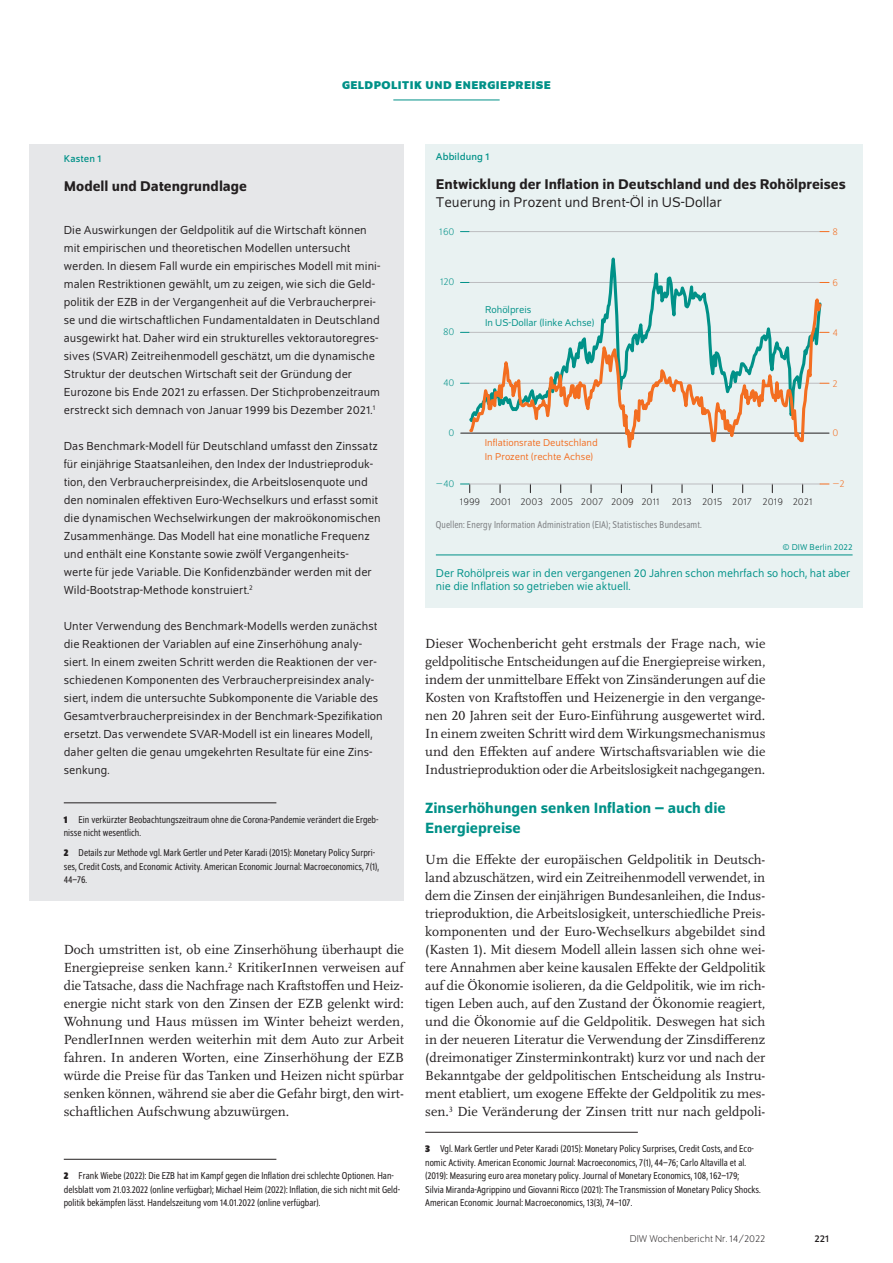
<style>
.page{position:relative;width:893px;height:1263px;background:#fff}
.page>*{position:absolute;margin:0;border:0;box-sizing:border-box;transform-origin:0 0}
.t1{font:500 15.75px/19.5px "Schumpeter";color:#009188}
.t2{font:500 15px "Schumpeter";color:#231f20}
.t3{font:15px "Schumpeter Blond";color:#231f20}
.t4{font:13.8px/18px "Scala Pro";color:#231f20;text-align:justify}
.t5{font:12.3px/18px "Schumpeter Blond";letter-spacing:.005em;color:#231f20}
.t6{font:12px/13.5px "Schumpeter Blond";color:#009188}
.t7{font:700 12px "Schumpeter";color:#009188}
.t8{font:semi-condensed 10.5px/13.5px "Schumpeter Blond";color:#231f20}
.t9{font:300 10.5px "Schumpeter";color:#231f20}
.t10{font:semi-condensed 10.5px "Schumpeter Blond";letter-spacing:.01em;color:#808285}
.t11{font:10.5px/13.5px "Schumpeter Blond";color:#f36e21}
.t12{font:10.5px/13.5px "Schumpeter Blond";color:#009188}
.t13{font:10.5px "Schumpeter";letter-spacing:.01em;color:#009188}
.t14{font:300 10.5px "Schumpeter";color:#009188}
.t15{font:300 10.5px "Schumpeter";color:#f36e21}
.t16{font:10.5px "Schumpeter";color:#231f20}
.t17{font:9px "Schumpeter Blond";letter-spacing:.01em;color:#009188}
.s1{font-family:"Schumpeter";font-weight:700}
</style>
<div class="page">
<hr style="left:393px;top:100px;width:107px;height:1px;background:#009188">
<hr style="left:64px;top:1159px;width:212px;height:1px;background:#231f20">
<hr style="left:425px;top:1132px;width:213px;height:1px;background:#231f20">
<div style="left:425px;top:144px;width:438px;height:463px;background:#e9f2f2"></div>
<hr style="left:469px;top:484px;width:351px;height:1px;background:#bcbdc0">
<svg style="left:460px;top:484px;width:10px;height:9px"></svg>
<hr style="left:461px;top:433px;width:368px;height:1px;background:#231f20">
<svg style="left:466px;top:231px;width:357px;height:153px"></svg>
<svg style="left:468px;top:287px;width:356px;height:161px"></svg>
<hr style="left:436px;top:554px;width:417px;height:1px;background:#009188">
<div style="left:30px;top:144px;width:374px;height:756px;background:#e6e7e9"></div>
<hr style="left:64px;top:802px;width:212px;height:1px;background:#231f20">
<p class="t7" style="left:342px;top:79px;width:17px">GELDPOLITIK</p>
<p class="t7" style="left:425px;top:79px;width:10px">UND</p>
<p class="t7" style="left:455px;top:79px;width:16px">ENERGIEPREISE</p>
<p class="t13" style="left:64px;top:153px;width:39px">Kasten 1</p>
<p class="t2" style="left:64px;top:178px;width:185px">Modell und Datengrundlage</p>
<p class="t5" style="left:64px;top:221px;width:318px">Die Auswirkungen der Geldpolitik auf die Wirtschaft können mit empirischen und theoretischen Modellen untersucht werden. In diesem Fall wurde ein empirisches Modell mit mini&shy;malen Restriktionen gewählt, um zu zeigen, wie sich die Geld&shy;politik der EZB in der Vergangenheit auf die Verbraucherprei&shy;se und die wirtschaftlichen Fundamentaldaten in Deutschland ausgewirkt hat. Daher wird ein strukturelles vektorautoregres&shy;sives (SVAR) Zeitreihenmodell geschätzt, um die dynamische Struktur der deutschen Wirtschaft seit der Gründung der Eurozone bis Ende 2021 zu erfassen. Der Stichprobenzeitraum erstreckt sich demnach von Januar 1999 bis Dezember 2021.<sup>1</sup></p>
<p class="t5" style="left:64px;top:437px;width:318px">Das Benchmark-Modell für Deutschland umfasst den Zinssatz für einjährige Staatsanleihen, den Index der Industrieproduk&shy;tion, den Verbraucherpreisindex, die Arbeitslosenquote und den nominalen effektiven Euro-Wechselkurs und erfasst somit die dynamischen Wechselwirkungen der makroökonomischen Zusammenhänge. Das Modell hat eine monatliche Frequenz und enthält eine Konstante sowie zwölf Vergangenheits-<br>werte für jede Variable. Die Konfidenzbänder werden mit der Wild-Bootstrap-Methode konstruiert.<sup>2</sup></p>
<p class="t5" style="left:64px;top:617px;width:320px">Unter Verwendung des Benchmark-Modells werden zunächst die Reaktionen der Variablen auf eine Zinserhöhung analy&shy;siert. In einem zweiten Schritt werden die Reaktionen der ver&shy;schiedenen Komponenten des Verbraucherpreisindex analy&shy;siert, indem die untersuchte Subkomponente die Variable des Gesamtverbraucherpreisindex in der Benchmark-Spezifikation ersetzt. Das verwendete SVAR-Modell ist ein lineares Modell, daher gelten die genau umgekehrten Resultate für eine Zins&shy;senkung.</p>
<p class="t8" style="left:64px;top:813px;width:316px"><span class="s1">1</span> Ein verkürzter Beobachtungszeitraum ohne die Corona-Pandemie verändert die Ergeb&shy;nisse nicht wesentlich.</p>
<p class="t8" style="left:64px;top:846px;width:317px"><span class="s1">2</span> Details zur Methode vgl. Mark Gertler und Peter Karadi (2015): Monetary Policy Surpri&shy;ses, Credit Costs, and Economic Activity. American Economic Journal: Macroeconomics, 7(1),<br>44–76.</p>
<p class="t4" style="left:64px;top:940px;width:342px">Doch umstritten ist, ob eine Zinserhöhung überhaupt die Energiepreise senken kann.<sup>2</sup> KritikerInnen verweisen auf die Tatsache, dass die Nachfrage nach Kraftstoffen und Heiz&shy;energie nicht stark von den Zinsen der EZB gelenkt wird:<br>Wohnung und Haus müssen im Winter beheizt werden, PendlerInnen werden weiterhin mit dem Auto zur Arbeit fahren. In anderen Worten, eine Zinserhöhung der EZB würde die Preise für das Tanken und Heizen nicht spürbar senken können, während sie aber die Gefahr birgt, den wirt&shy;schaftlichen Aufschwung abzuwürgen.</p>
<p class="t8" style="left:64px;top:1169px;width:338px"><span class="s1">2</span> Frank Wiebe (2022): Die EZB hat im Kampf gegen die Inflation drei schlechte Optionen. Han&shy;delsblatt vom 21.03.2022 (online verfügbar); Michael Heim (2022): Inflation, die sich nicht mit Geld&shy;politik bekämpfen lässt. Handelszeitung vom 14.01.2022 (online verfügbar).</p>
<p class="t13" style="left:436px;top:151px;width:55px">Abbildung 1</p>
<p class="t2" style="left:436px;top:176px;width:412px">Entwicklung der Inflation in Deutschland und des Rohölpreises</p>
<p class="t3" style="left:436px;top:194px;width:287px">Teuerung in Prozent und Brent-Öl in US-Dollar</p>
<p class="t14" style="left:439px;top:226px;width:17px">160</p>
<p class="t14" style="left:440px;top:277px;width:16px">120</p>
<p class="t14" style="left:443px;top:327px;width:13px">80</p>
<p class="t14" style="left:443px;top:377px;width:13px">40</p>
<p class="t14" style="left:449px;top:428px;width:7px">0</p>
<p class="t14" style="left:436px;top:478px;width:20px">−40</p>
<p class="t12" style="left:485px;top:303px;width:111px">Rohölpreis<br>In US-Dollar (linke Achse)</p>
<p class="t11" style="left:485px;top:436px;width:115px">Inflationsrate Deutschland<br>In Prozent (rechte Achse)</p>
<p class="t9" style="left:460px;top:496px;width:354px">1999 2001 2003 2005 2007 2009 2011 2013 2015 2017 2019 2021</p>
<p class="t10" style="left:436px;top:520px;width:267px">Quellen: Energy Information Administration (EIA); Statistisches Bundesamt.</p>
<p class="t15" style="left:832px;top:227px;width:7px">8</p>
<p class="t15" style="left:832px;top:278px;width:7px">6</p>
<p class="t15" style="left:832px;top:328px;width:7px">4</p>
<p class="t15" style="left:832px;top:378px;width:7px">2</p>
<p class="t15" style="left:832px;top:428px;width:7px">0</p>
<p class="t15" style="left:832px;top:478px;width:14px">−2</p>
<p class="t17" style="left:782px;top:543px;width:72px">© DIW Berlin 2022</p>
<p class="t6" style="left:436px;top:566px;width:416px">Der Rohölpreis war in den vergangenen 20 Jahren schon mehrfach so hoch, hat aber nie die Inflation so getrieben wie aktuell.</p>
<p class="t4" style="left:425px;top:634px;width:342px">Dieser Wochenbericht geht erstmals der Frage nach, wie geldpolitische Entscheidungen auf die Energiepreise wirken, indem der unmittelbare Effekt von Zinsänderungen auf die Kosten von Kraftstoffen und Heizenergie in den vergange&shy;nen 20 Jahren seit der Euro-Einführung ausgewertet wird.<br>In einem zweiten Schritt wird dem Wirkungsmechanismus und den Effekten auf andere Wirtschaftsvariablen wie die Industrieproduktion oder die Arbeitslosigkeit nachgegangen.</p>
<p class="t1" style="left:425px;top:798px;width:302px">Zinserhöhungen senken Inflation – auch die<br>Energiepreise</p>
<p class="t4" style="left:425px;top:850px;width:342px">Um die Effekte der europäischen Geldpolitik in Deutsch&shy;land abzuschätzen, wird ein Zeitreihenmodell verwendet, in dem die Zinsen der einjährigen Bundesanleihen, die Indus&shy;trieproduktion, die Arbeitslosigkeit, unterschiedliche Preis&shy;komponenten und der Euro-Wechselkurs abgebildet sind (Kasten 1). Mit diesem Modell allein lassen sich ohne wei&shy;tere Annahmen aber keine kausalen Effekte der Geldpolitik auf die Ökonomie isolieren, da die Geldpolitik, wie im rich&shy;tigen Leben auch, auf den Zustand der Ökonomie reagiert, und die Ökonomie auf die Geldpolitik. Deswegen hat sich in der neueren Literatur die Verwendung der Zinsdifferenz (dreimonatiger Zinsterminkontrakt) kurz vor und nach der Bekanntgabe der geldpolitischen Entscheidung als Instru&shy;ment etabliert, um exogene Effekte der Geldpolitik zu mes&shy;sen.<sup>3</sup> Die Veränderung der Zinsen tritt nur nach geldpoli-</p>
<p class="t8" style="left:425px;top:1142px;width:337px"><span class="s1">3</span> Vgl. Mark Gertler und Peter Karadi (2015): Monetary Policy Surprises, Credit Costs, and Eco&shy;nomic Activity. American Economic Journal: Macroeconomics, 7(1), 44–76; Carlo Altavilla et al. (2019): Measuring euro area monetary policy. Journal of Monetary Economics, 108, 162–179;<br>Silvia Miranda-Agrippino und Giovanni Ricco (2021): The Transmission of Monetary Policy Shocks.<br>American Economic Journal: Macroeconomics, 13(3), 74–107.</p>
<p class="t9" style="left:630px;top:1234px;width:137px">DIW Wochenbericht Nr. 14/2022</p>
<p class="t16" style="left:814px;top:1233px;width:16px">221</p>
</div>
